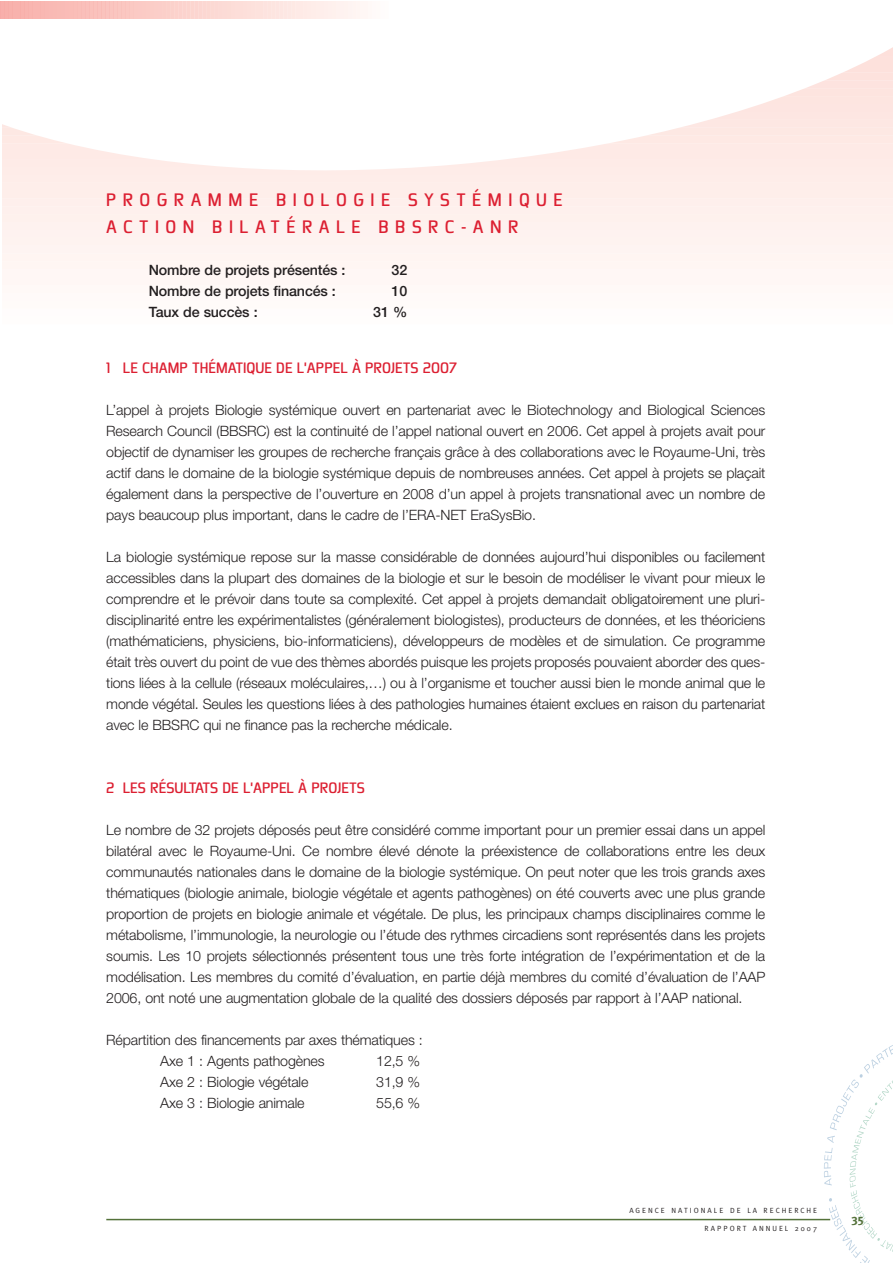
<style>
.page{position:relative;width:893px;height:1263px;background:#fff}
.page>*{position:absolute;margin:0;border:0;box-sizing:border-box;transform-origin:0 0}
.t1{font:700 18px/27px "Bentwood";letter-spacing:.36em;color:#dc1f31}
.t2{font:700 15px "Bentwood";color:#dc1f31}
.t3{font:300 14.25px/21px "Helvetica Neue";letter-spacing:-.01em;color:#231f20;text-align:justify}
.t4{font:500 14.25px "Helvetica Neue";letter-spacing:-.01em;color:#231f20}
.t5{font:700 12px "Meta Plus";color:#54723a}
.t6{font:7.5px "Meta";letter-spacing:.265em;color:#231f20}
</style>
<div class="page">
<div style="left:2px;top:188px;width:891px;height:14px;background:#feeeea"></div>
<div style="left:2px;top:195px;width:891px;height:14px;background:#feefec"></div>
<div style="left:2px;top:203px;width:891px;height:14px;background:#fef0ed"></div>
<div style="left:2px;top:211px;width:891px;height:14px;background:#fef1ed"></div>
<div style="left:2px;top:219px;width:891px;height:14px;background:#fef2ef"></div>
<div style="left:2px;top:227px;width:891px;height:14px;background:#fef2f0"></div>
<div style="left:2px;top:235px;width:891px;height:14px;background:#fef3f0"></div>
<div style="left:2px;top:243px;width:891px;height:14px;background:#fef4f2"></div>
<div style="left:2px;top:250px;width:891px;height:14px;background:#fff5f2"></div>
<div style="left:2px;top:258px;width:891px;height:14px;background:#fff6f3"></div>
<div style="left:2px;top:266px;width:891px;height:14px;background:#fff7f5"></div>
<div style="left:2px;top:274px;width:891px;height:14px;background:#fff7f5"></div>
<div style="left:2px;top:282px;width:891px;height:14px;background:#fff9f7"></div>
<div style="left:2px;top:290px;width:891px;height:14px;background:#fffaf9"></div>
<div style="left:2px;top:298px;width:891px;height:14px;background:#fffbf9"></div>
<svg style="left:2px;top:18px;width:891px;height:170px"></svg>
<svg style="left:824px;top:1045px;width:69px;height:218px"></svg>
<hr style="left:106px;top:1219px;width:724px;height:1px;background:#54723a">
<svg style="left:0;top:18px;width:145px;height:1px"></svg>
<svg style="left:0;top:1px;width:360px;height:17px"></svg>
<p class="t1" style="left:106px;top:188px;width:458px">PROGRAMME BIOLOGIE SYSTÉMIQUE<br>ACTION BILATÉRALE BBSRC-ANR</p>
<p class="t4" style="left:149px;top:265px;width:198px">Nombre de projets présentés :</p>
<p class="t4" style="left:392px;top:265px;width:17px">32</p>
<p class="t4" style="left:149px;top:286px;width:189px">Nombre de projets financés :</p>
<p class="t4" style="left:392px;top:286px;width:17px">10</p>
<p class="t4" style="left:149px;top:307px;width:110px">Taux de succès :</p>
<p class="t4" style="left:373px;top:307px;width:35px">31 %</p>
<p class="t2" style="left:106px;top:362px;width:352px">1 LE CHAMP THÉMATIQUE DE L’APPEL À PROJETS 2007</p>
<p class="t3" style="left:106px;top:400px;width:661px">L’appel à projets Biologie systémique ouvert en partenariat avec le Biotechnology and Biological Sciences Research Council (BBSRC) est la continuité de l’appel national ouvert en 2006. Cet appel à projets avait pour objectif de dynamiser les groupes de recherche français grâce à des collaborations avec le Royaume-Uni, très actif dans le domaine de la biologie systémique depuis de nombreuses années. Cet appel à projets se plaçait également dans la perspective de l’ouverture en 2008 d’un appel à projets transnational avec un nombre de pays beaucoup plus important, dans le cadre de l’ERA-NET EraSysBio.</p>
<p class="t3" style="left:106px;top:547px;width:661px">La biologie systémique repose sur la masse considérable de données aujourd’hui disponibles ou facilement accessibles dans la plupart des domaines de la biologie et sur le besoin de modéliser le vivant pour mieux le comprendre et le prévoir dans toute sa complexité. Cet appel à projets demandait obligatoirement une pluri&shy;disciplinarité entre les expérimentalistes (généralement biologistes), producteurs de données, et les théoriciens (mathématiciens, physiciens, bio-informaticiens), développeurs de modèles et de simulation. Ce programme était très ouvert du point de vue des thèmes abordés puisque les projets proposés pouvaient aborder des ques&shy;tions liées à la cellule (réseaux moléculaires,…) ou à l’organisme et toucher aussi bien le monde animal que le monde végétal. Seules les questions liées à des pathologies humaines étaient exclues en raison du partenariat avec le BBSRC qui ne finance pas la recherche médicale.</p>
<p class="t2" style="left:106px;top:782px;width:260px">2 LES RÉSULTATS DE L’APPEL À PROJETS</p>
<p class="t3" style="left:106px;top:820px;width:661px">Le nombre de 32 projets déposés peut être considéré comme important pour un premier essai dans un appel bilatéral avec le Royaume-Uni. Ce nombre élevé dénote la préexistence de collaborations entre les deux communautés nationales dans le domaine de la biologie systémique. On peut noter que les trois grands axes thématiques (biologie animale, biologie végétale et agents pathogènes) on été couverts avec une plus grande proportion de projets en biologie animale et végétale. De plus, les principaux champs disciplinaires comme le métabolisme, l’immunologie, la neurologie ou l’étude des rythmes circadiens sont représentés dans les projets soumis. Les 10 projets sélectionnés présentent tous une très forte intégration de l’expérimentation et de la modélisation. Les membres du comité d’évaluation, en partie déjà membres du comité d’évaluation de l’AAP 2006, ont noté une augmentation globale de la qualité des dossiers déposés par rapport à l’AAP national.</p>
<p class="t3" style="left:160px;top:1030px;width:264px;text-indent:-54px">Répartition des financements par axes thématiques :<br>Axe 1 : Agents pathogènes</p>
<p class="t3" style="left:376px;top:1051px;width:45px">12,5 %</p>
<p class="t3" style="left:160px;top:1072px;width:150px">Axe 2 : Biologie végétale</p>
<p class="t3" style="left:376px;top:1072px;width:45px">31,9 %</p>
<p class="t3" style="left:160px;top:1093px;width:146px">Axe 3 : Biologie animale</p>
<p class="t3" style="left:376px;top:1093px;width:45px">55,6 %</p>
<p class="t6" style="left:629px;top:1207px;width:189px">AGENCE NATIONALE DE LA RECHERCHE</p>
<p class="t6" style="left:705px;top:1225px;width:114px">RAPPORT ANNUEL 2007</p>
<p class="t5" style="left:852px;top:1214px;width:14px">35</p>
</div>
